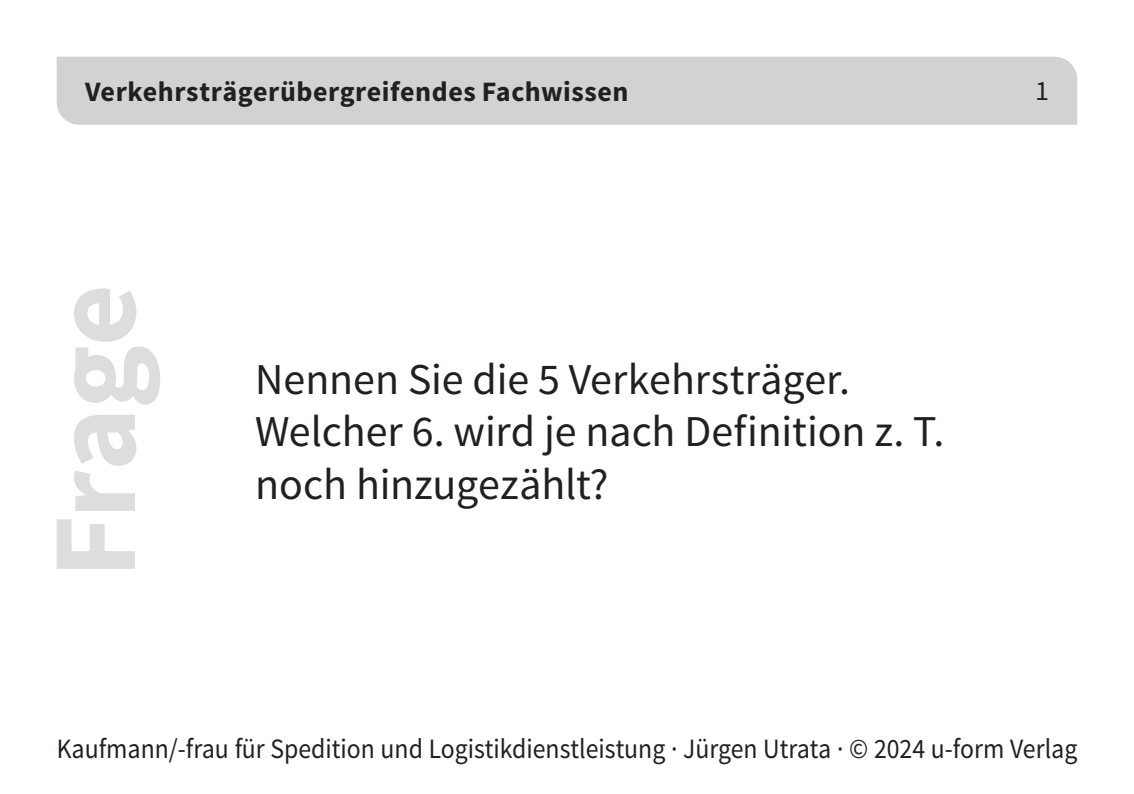
<style>
.page{position:relative;width:1134px;height:794px;background:#fff}
.page>*{position:absolute;margin:0;border:0;box-sizing:border-box;transform-origin:0 0}
.t1{font:700 120px "Source Sans Pro";letter-spacing:-.01em;color:#dcdddf}
.t2{font:44px/52.8px "Source Sans Pro";letter-spacing:-.005em;color:#231f20}
.t3{font:28px "Source Sans Pro";color:#231f20;scale:.92 1}
.t4{font:700 28px "Source Sans Pro";letter-spacing:.02em;color:#231f20}
.t5{font:28px "Source Sans Pro";color:#231f20}
</style>
<div class="page">
<div style="left:57px;top:57px;width:1020px;height:68px;background:#d1d2d4"></div>
<p class="t4" style="left:85px;top:81px;width:545px">Verkehrsträgerübergreifendes Fachwissen</p>
<h1 class="t1" style="left:56px;top:578px;width:295px;rotate:-90deg">Frage</h1>
<h2 class="t2" style="left:255px;top:355px;width:691px">Nennen Sie die 5 Verkehrsträger.<br>Welcher 6. wird je nach Definition z. T. noch hinzugezählt?</h2>
<p class="t5" style="left:1035px;top:77px;width:15px">1</p>
<p class="t3" style="left:57px;top:735px;width:1111px">Kaufmann/-frau für Spedition und Logistikdienstleistung · Jürgen Utrata · © 2024 u-form Verlag</p>
</div>
